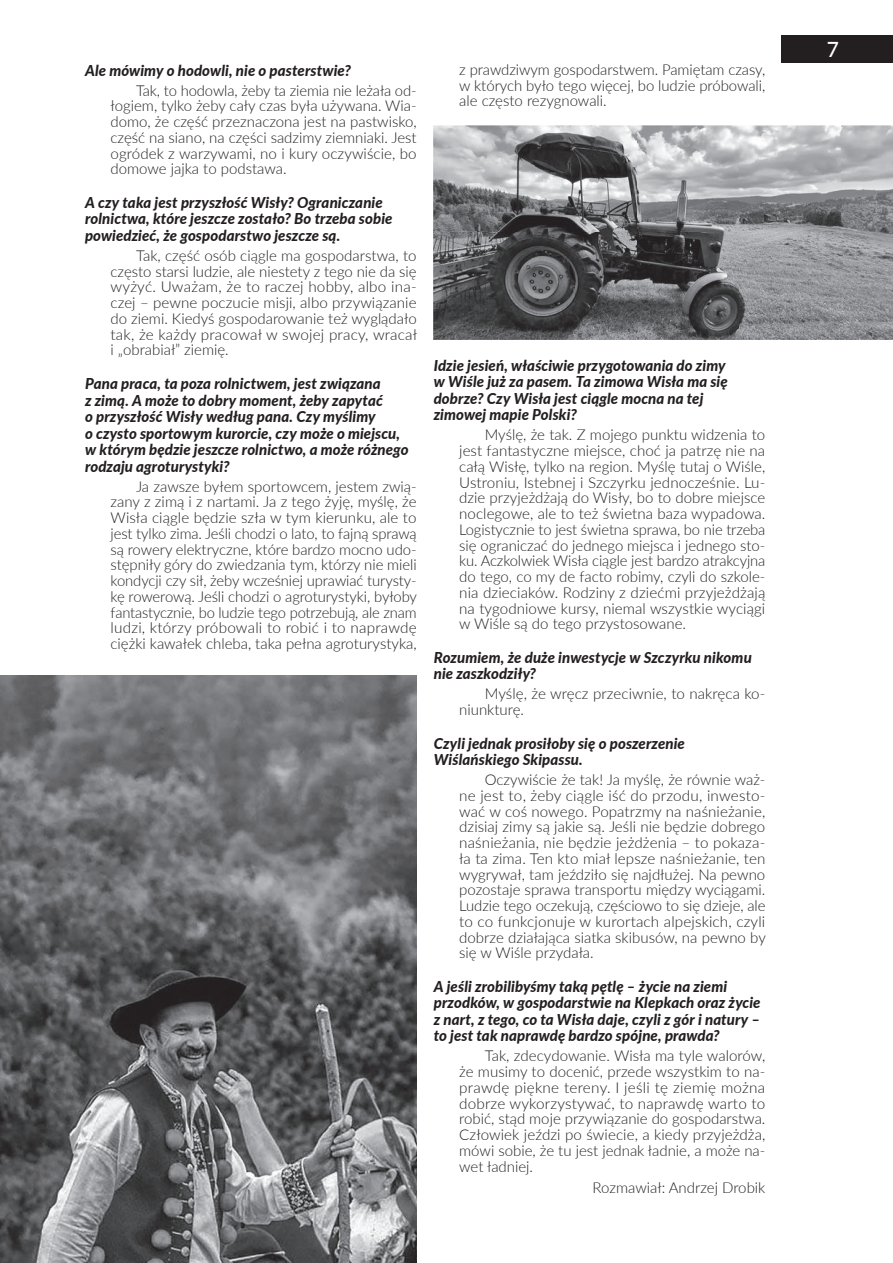
<style>
.page{position:relative;width:893px;height:1263px;background:#fff}
.page>*{position:absolute;margin:0;border:0;box-sizing:border-box;transform-origin:0 0}
.t1{font:500 21px "Lato";color:#fff}
.t2{font:300 15px/15.8px "Lato";color:#231f20;text-align:justify}
.t3{font:italic 800 15px/16.5px "Lato";letter-spacing:.005em;color:#231f20}
</style>
<div class="page">
<div style="left:781px;top:36px;width:112px;height:27px;background:#231f20"></div>
<img style="left:0;top:675px;width:417px;height:588px">
<img style="left:434px;top:125px;width:459px;height:214px">
<p class="t3" style="left:85px;top:61px;width:267px">Ale mówimy o hodowli, nie o pasterstwie?</p>
<p class="t2" style="left:111px;top:82px;width:308px;text-indent:26px">Tak, to hodowla, żeby ta ziemia nie leżała od&shy;łogiem, tylko żeby cały czas była używana. Wia&shy;domo, że część przeznaczona jest na pastwisko, część na siano, na części sadzimy ziemniaki. Jest ogródek z warzywami, no i kury oczywiście, bo domowe jajka to podstawa.</p>
<p class="t3" style="left:85px;top:194px;width:309px">A czy taka jest przyszłość Wisły? Ograniczanie rolnictwa, które jeszcze zostało? Bo trzeba sobie powiedzieć, że gospodarstwo jeszcze są.</p>
<p class="t2" style="left:111px;top:247px;width:308px;text-indent:26px">Tak, część osób ciągle ma gospodarstwa, to często starsi ludzie, ale niestety z tego nie da się wyżyć. Uważam, że to raczej hobby, albo ina&shy;czej – pewne poczucie misji, albo przywiązanie do ziemi. Kiedyś gospodarowanie też wyglądało tak, że każdy pracował w swojej pracy, wracał i „obrabiał” ziemię.</p>
<p class="t3" style="left:85px;top:375px;width:325px">Pana praca, ta poza rolnictwem, jest związana<br>z zimą. A może to dobry moment, żeby zapytać<br>o przyszłość Wisły według pana. Czy myślimy<br>o czysto sportowym kurorcie, czy może o miejscu, w którym będzie jeszcze rolnictwo, a może różnego rodzaju agroturystyki?</p>
<p class="t2" style="left:111px;top:478px;width:308px;text-indent:26px">Ja zawsze byłem sportowcem, jestem zwią&shy;zany z zimą i z nartami. Ja z tego żyję, myślę, że Wisła ciągle będzie szła w tym kierunku, ale to jest tylko zima. Jeśli chodzi o lato, to fajną sprawą są rowery elektryczne, które bardzo mocno udo&shy;stępniły góry do zwiedzania tym, którzy nie mieli kondycji czy sił, żeby wcześniej uprawiać turysty&shy;kę rowerową. Jeśli chodzi o agroturystyki, byłoby fantastycznie, bo ludzie tego potrzebują, ale znam ludzi, którzy próbowali to robić i to naprawdę ciężki kawałek chleba, taka pełna agroturystyka,</p>
<p class="t2" style="left:459px;top:61px;width:308px">z prawdziwym gospodarstwem. Pamiętam czasy, w których było tego więcej, bo ludzie próbowali, ale często rezygnowali.</p>
<p class="t3" style="left:434px;top:356px;width:296px">Idzie jesień, właściwie przygotowania do zimy w Wiśle już za pasem. Ta zimowa Wisła ma się dobrze? Czy Wisła jest ciągle mocna na tej zimowej mapie Polski?</p>
<p class="t2" style="left:459px;top:426px;width:308px;text-indent:26px">Myślę, że tak. Z mojego punktu widzenia to jest fantastyczne miejsce, choć ja patrzę nie na całą Wisłę, tylko na region. Myślę tutaj o Wiśle, Ustroniu, Istebnej i Szczyrku jednocześnie. Lu&shy;dzie przyjeżdżają do Wisły, bo to dobre miejsce noclegowe, ale to też świetna baza wypadowa.<br>Logistycznie to jest świetna sprawa, bo nie trzeba się ograniczać do jednego miejsca i jednego sto&shy;ku. Aczkolwiek Wisła ciągle jest bardzo atrakcyjna do tego, co my de facto robimy, czyli do szkole&shy;nia dzieciaków. Rodziny z dziećmi przyjeżdżają na tygodniowe kursy, niemal wszystkie wyciągi w Wiśle są do tego przystosowane.</p>
<p class="t3" style="left:434px;top:648px;width:320px">Rozumiem, że duże inwestycje w Szczyrku nikomu nie zaszkodziły?</p>
<p class="t2" style="left:459px;top:686px;width:308px;text-indent:26px">Myślę, że wręcz przeciwnie, to nakręca ko&shy;niunkturę.</p>
<p class="t3" style="left:434px;top:734px;width:253px">Czyli jednak prosiłoby się o poszerzenie<br>Wiślańskiego Skipassu.</p>
<p class="t2" style="left:459px;top:771px;width:308px;text-indent:26px">Oczywiście że tak! Ja myślę, że równie waż&shy;ne jest to, żeby ciągle iść do przodu, inwesto&shy;wać w coś nowego. Popatrzmy na naśnieżanie, dzisiaj zimy są jakie są. Jeśli nie będzie dobrego naśnieżania, nie będzie jeżdżenia – to pokaza&shy;ła ta zima. Ten kto miał lepsze naśnieżanie, ten wygrywał, tam jeździło się najdłużej. Na pewno pozostaje sprawa transportu między wyciągami.<br>Ludzie tego oczekują, częściowo to się dzieje, ale to co funkcjonuje w kurortach alpejskich, czyli dobrze działająca siatka skibusów, na pewno by się w Wiśle przydała.</p>
<p class="t3" style="left:434px;top:977px;width:328px">A jeśli zrobilibyśmy taką pętlę – życie na ziemi przodków, w gospodarstwie na Klepkach oraz życie z nart, z tego, co ta Wisła daje, czyli z gór i natury – to jest tak naprawdę bardzo spójne, prawda?</p>
<p class="t2" style="left:459px;top:1048px;width:308px;text-indent:26px">Tak, zdecydowanie. Wisła ma tyle walorów, że musimy to docenić, przede wszystkim to na&shy;prawdę piękne tereny. I jeśli tę ziemię można dobrze wykorzystywać, to naprawdę warto to robić, stąd moje przywiązanie do gospodarstwa.<br>Człowiek jeździ po świecie, a kiedy przyjeżdża, mówi sobie, że tu jest jednak ładnie, a może na&shy;wet ładniej.</p>
<p class="t2" style="left:593px;top:1179px;width:174px">Rozmawiał: Andrzej Drobik</p>
<h1 class="t1" style="left:827px;top:34px;width:14px">7</h1>
</div>
